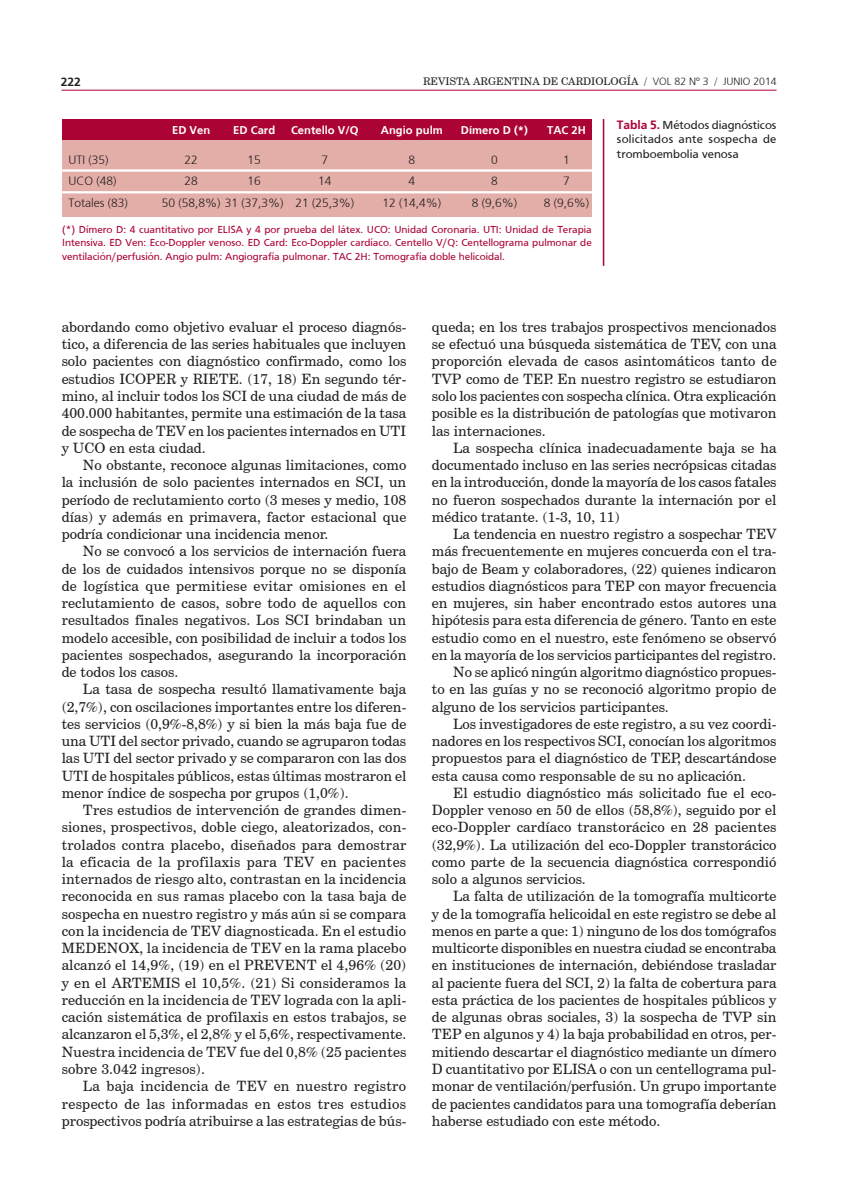
<style>
.page{position:relative;width:851px;height:1191px;background:#fff}
.page>*{position:absolute;margin:0;border:0;box-sizing:border-box;transform-origin:0 0}
.texto{font:14.25px/17.2px "Century Schoolbook BT";color:#231f20;text-align:justify}
.texto1{font:14.25px/17.2px "Century Schoolbook BT";letter-spacing:-.01em;color:#231f20;text-align:justify}
.tabla{font:300 12px "Frutiger";color:#231f20}
.tabla_tit{font:12px/14.4px "Frutiger";letter-spacing:.02em;color:#231f20;text-align:justify}
.t1{font:700 12px "Frutiger";color:#231f20}
.tabla_cab_negro{font:700 11.25px "Frutiger";color:#fff}
.tabla_pie{font:10.5px/13.5px "Frutiger";color:#ab0333;text-align:justify}
.t2{font:10.5px "Century Schoolbook BT";color:#231f20}
.s1{font-family:"Frutiger";font-weight:300}
.s2{font-weight:700;color:#ab0333}
</style>
<div class="page">
<hr style="left:62px;top:90px;width:714px;height:1px;background:#ab0333">
<div style="left:62px;top:119px;width:529px;height:22px;background:#ab0333"></div>
<div style="left:62px;top:140px;width:529px;height:76px;background:#e3aea8"></div>
<hr style="left:62px;top:169px;width:530px;height:3px;background:#fff">
<hr style="left:62px;top:191px;width:530px;height:2px;background:#fff">
<hr style="left:602px;top:119px;width:2px;height:147px;background:#ab0333">
<p class="t1" style="left:61px;top:75px;width:22px">222</p>
<p class="t2" style="left:423px;top:75px;width:355px">REVISTA ARGENTINA DE CARDIOLOGÍA / <span class="s1">VOL 82 Nº 3</span> / <span class="s1">JUNIO 2014</span></p>
<p class="tabla_cab_negro" style="left:172px;top:124px;width:40px">ED Ven</p>
<p class="tabla_cab_negro" style="left:233px;top:124px;width:43px">ED Card</p>
<p class="tabla_cab_negro" style="left:291px;top:124px;width:69px">Centello V/Q</p>
<p class="tabla_cab_negro" style="left:381px;top:124px;width:63px">Angio pulm</p>
<p class="tabla_cab_negro" style="left:461px;top:124px;width:68px">Dímero D (*)</p>
<p class="tabla_cab_negro" style="left:547px;top:124px;width:40px">TAC 2H</p>
<p class="tabla" style="left:68px;top:153px;width:42px">UTI (35)</p>
<p class="tabla" style="left:184px;top:153px;width:15px">22</p>
<p class="tabla" style="left:247px;top:153px;width:15px">15</p>
<p class="tabla" style="left:321px;top:153px;width:8px">7</p>
<p class="tabla" style="left:408px;top:153px;width:8px">8</p>
<p class="tabla" style="left:491px;top:153px;width:8px">0</p>
<p class="tabla" style="left:563px;top:153px;width:8px">1</p>
<p class="tabla" style="left:68px;top:174px;width:50px">UCO (48)</p>
<p class="tabla" style="left:184px;top:174px;width:15px">28</p>
<p class="tabla" style="left:247px;top:174px;width:15px">16</p>
<p class="tabla" style="left:318px;top:174px;width:15px">14</p>
<p class="tabla" style="left:408px;top:174px;width:8px">4</p>
<p class="tabla" style="left:491px;top:174px;width:8px">8</p>
<p class="tabla" style="left:563px;top:174px;width:8px">7</p>
<p class="tabla" style="left:68px;top:196px;width:61px">Totales (83)</p>
<p class="tabla" style="left:162px;top:196px;width:194px">50 (58,8%) 31 (37,3%) 21 (25,3%)</p>
<p class="tabla" style="left:382px;top:196px;width:60px">12 (14,4%)</p>
<p class="tabla" style="left:471px;top:196px;width:47px">8 (9,6%)</p>
<p class="tabla" style="left:543px;top:196px;width:47px">8 (9,6%)</p>
<p class="tabla_pie" style="left:62px;top:222px;width:531px">(*) Dímero D: 4 cuantitativo por ELISA y 4 por prueba del látex. UCO: Unidad Coronaria. UTI: Unidad de Terapia Intensiva. ED Ven: Eco-Doppler venoso. ED Card: Eco-Doppler cardíaco. Centello V/Q: Centellograma pulmonar de ventilación/perfusión. Angio pulm: Angiografía pulmonar. TAC 2H: Tomografía doble helicoidal.</p>
<p class="tabla_tit" style="left:617px;top:118px;width:161px"><span class="s2">Tabla 5.</span> Métodos diagnósticos solicitados ante sospecha de tromboembolia venosa</p>
<p class="texto1" style="left:62px;top:318px;width:346px">abordando como objetivo evaluar el proceso diagnós&shy;tico, a diferencia de las series habituales que incluyen solo pacientes con diagnóstico confirmado, como los estudios ICOPER y RIETE. (17, 18) En segundo tér&shy;mino, al incluir todos los SCI de una ciudad de más de 400.000 habitantes, permite una estimación de la tasa de sospecha de TEV en los pacientes internados en UTI y UCO en esta ciudad.</p>
<p class="texto" style="left:62px;top:456px;width:346px;text-indent:21px">No obstante, reconoce algunas limitaciones, como la inclusión de solo pacientes internados en SCI, un período de reclutamiento corto (3 meses y medio, 108 días) y además en primavera, factor estacional que podría condicionar una incidencia menor.</p>
<p class="texto" style="left:62px;top:542px;width:346px;text-indent:21px">No se convocó a los servicios de internación fuera de los de cuidados intensivos porque no se disponía de logística que permitiese evitar omisiones en el reclutamiento de casos, sobre todo de aquellos con resultados finales negativos. Los SCI brindaban un modelo accesible, con posibilidad de incluir a todos los pacientes sospechados, asegurando la incorporación de todos los casos.</p>
<p class="texto" style="left:62px;top:680px;width:346px;text-indent:21px">La tasa de sospecha resultó llamativamente baja (2,7%), con oscilaciones importantes entre los diferen&shy;tes servicios (0,9%-8,8%) y si bien la más baja fue de una UTI del sector privado, cuando se agruparon todas las UTI del sector privado y se compararon con las dos UTI de hospitales públicos, estas últimas mostraron el menor índice de sospecha por grupos (1,0%).</p>
<p class="texto" style="left:62px;top:801px;width:346px;text-indent:21px">Tres estudios de intervención de grandes dimen&shy;siones, prospectivos, doble ciego, aleatorizados, con&shy;trolados contra placebo, diseñados para demostrar la eficacia de la profilaxis para TEV en pacientes internados de riesgo alto, contrastan en la incidencia reconocida en sus ramas placebo con la tasa baja de sospecha en nuestro registro y más aún si se compara con la incidencia de TEV diagnosticada. En el estudio MEDENOX, la incidencia de TEV en la rama placebo alcanzó el 14,9%, (19) en el PREVENT el 4,96% (20) y en el ARTEMIS el 10,5%. (21) Si consideramos la reducción en la incidencia de TEV lograda con la apli&shy;cación sistemática de profilaxis en estos trabajos, se alcanzaron el 5,3%, el 2,8% y el 5,6%, respectivamente.<br>Nuestra incidencia de TEV fue del 0,8% (25 pacientes sobre 3.042 ingresos).</p>
<p class="texto" style="left:62px;top:1077px;width:346px;text-indent:21px">La baja incidencia de TEV en nuestro registro respecto de las informadas en estos tres estudios prospectivos podría atribuirse a las estrategias de bús-</p>
<p class="texto" style="left:432px;top:318px;width:346px">queda; en los tres trabajos prospectivos mencionados se efectuó una búsqueda sistemática de TEV, con una proporción elevada de casos asintomáticos tanto de TVP como de TEP. En nuestro registro se estudiaron solo los pacientes con sospecha clínica. Otra explicación posible es la distribución de patologías que motivaron las internaciones.</p>
<p class="texto" style="left:432px;top:439px;width:346px;text-indent:21px">La sospecha clínica inadecuadamente baja se ha documentado incluso en las series necrópsicas citadas en la introducción, donde la mayoría de los casos fatales no fueron sospechados durante la internación por el médico tratante. (1-3, 10, 11)</p>
<p class="texto" style="left:432px;top:525px;width:346px;text-indent:21px">La tendencia en nuestro registro a sospechar TEV más frecuentemente en mujeres concuerda con el tra&shy;bajo de Beam y colaboradores, (22) quienes indicaron estudios diagnósticos para TEP con mayor frecuencia en mujeres, sin haber encontrado estos autores una hipótesis para esta diferencia de género. Tanto en este estudio como en el nuestro, este fenómeno se observó en la mayoría de los servicios participantes del registro.</p>
<p class="texto" style="left:432px;top:663px;width:346px;text-indent:21px">No se aplicó ningún algoritmo diagnóstico propues&shy;to en las guías y no se reconoció algoritmo propio de alguno de los servicios participantes.</p>
<p class="texto" style="left:432px;top:715px;width:346px;text-indent:21px">Los investigadores de este registro, a su vez coordi&shy;nadores en los respectivos SCI, conocían los algoritmos propuestos para el diagnóstico de TEP, descartándose esta causa como responsable de su no aplicación.</p>
<p class="texto" style="left:432px;top:784px;width:346px;text-indent:21px">El estudio diagnóstico más solicitado fue el eco-Doppler venoso en 50 de ellos (58,8%), seguido por el eco-Doppler cardíaco transtorácico en 28 pacientes (32,9%). La utilización del eco-Doppler transtorácico como parte de la secuencia diagnóstica correspondió solo a algunos servicios.</p>
<p class="texto" style="left:432px;top:887px;width:346px;text-indent:21px">La falta de utilización de la tomografía multicorte y de la tomografía helicoidal en este registro se debe al menos en parte a que: 1) ninguno de los dos tomógrafos multicorte disponibles en nuestra ciudad se encontraba en instituciones de internación, debiéndose trasladar al paciente fuera del SCI, 2) la falta de cobertura para esta práctica de los pacientes de hospitales públicos y de algunas obras sociales, 3) la sospecha de TVP sin TEP en algunos y 4) la baja probabilidad en otros, per&shy;mitiendo descartar el diagnóstico mediante un dímero D cuantitativo por ELISA o con un centellograma pul&shy;monar de ventilación/perfusión. Un grupo importante de pacientes candidatos para una tomografía deberían haberse estudiado con este método.</p>
</div>
